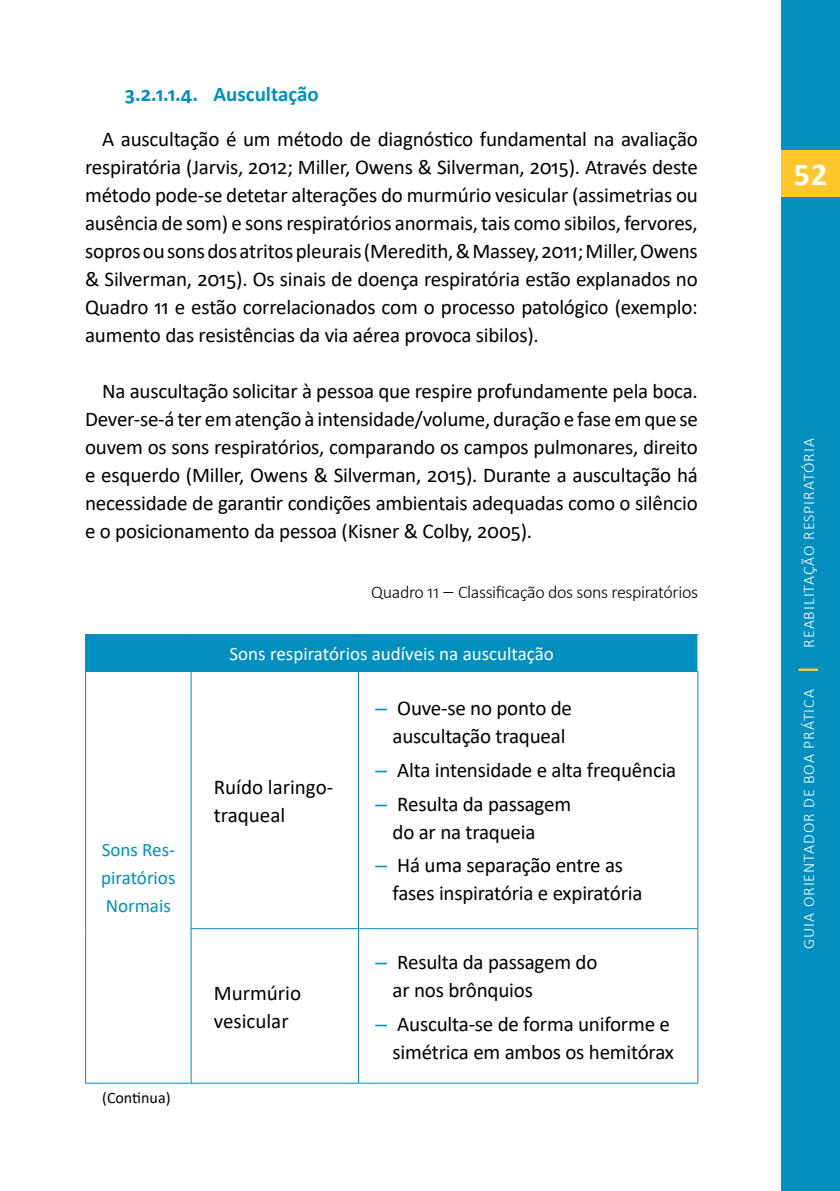
<style>
.page{position:relative;width:840px;height:1191px;background:#fff}
.page>*{position:absolute;margin:0;border:0;box-sizing:border-box;transform-origin:0 0}
.t1{font:700 32px "Calibri";color:#fff}
.t2{font:700 28px "Calibri";color:#fff}
.t3{font:21px/28px "Calibri";letter-spacing:-.01em;color:#000}
.t4{font:700 21px "Calibri";color:#0090bf}
.t5{font:19px "Calibri";color:#fff}
.t6{font:19px/28px "Calibri";color:#008fbe;text-align:justify}
.t7{font:300 18px "Calibri";letter-spacing:-.02em;color:#000}
.t8{font:300 16px "Calibri";letter-spacing:.06em;color:#fff}
.t9{font:16px "Calibri";color:#000}
.s1{font-size:20px}
.s2{font-family:"Arial";color:#008fbe}
.s3{font-weight:700;font-size:22px;color:#ffc72c}
</style>
<div class="page">
<div style="left:781px;top:0;width:58px;height:1191px;background:#008fbe"></div>
<div style="left:781px;top:151px;width:58px;height:46px;background:#ffc72c"></div>
<div style="left:86px;top:634px;width:611px;height:37px;background:#008fbe"></div>
<hr style="left:358px;top:671px;width:1px;height:257px;background:#008fbe">
<hr style="left:697px;top:671px;width:1px;height:257px;background:#008fbe">
<hr style="left:191px;top:928px;width:167px;height:1px;background:#008fbe">
<hr style="left:358px;top:928px;width:339px;height:1px;background:#008fbe">
<hr style="left:191px;top:1082px;width:167px;height:1px;background:#008fbe">
<hr style="left:358px;top:1082px;width:339px;height:1px;background:#008fbe">
<hr style="left:85px;top:634px;width:106px;height:1px;background:#008fbe">
<hr style="left:85px;top:635px;width:1px;height:36px;background:#008fbe">
<hr style="left:85px;top:671px;width:106px;height:1px;background:#008fbe">
<hr style="left:191px;top:671px;width:167px;height:1px;background:#008fbe">
<hr style="left:191px;top:671px;width:1px;height:257px;background:#008fbe">
<hr style="left:358px;top:671px;width:339px;height:1px;background:#008fbe">
<hr style="left:191px;top:929px;width:1px;height:154px;background:#008fbe">
<hr style="left:358px;top:929px;width:1px;height:154px;background:#008fbe">
<hr style="left:697px;top:929px;width:1px;height:154px;background:#008fbe">
<hr style="left:85px;top:1082px;width:106px;height:1px;background:#008fbe">
<hr style="left:85px;top:671px;width:1px;height:257px;background:#008fbe">
<hr style="left:85px;top:928px;width:1px;height:155px;background:#008fbe">
<div style="left:781px;top:150px;width:58px;height:46px;background:#ffc72c"></div>
<p class="t4" style="left:125px;top:79px;width:195px">3.2.1.1.4. Auscultação</p>
<p class="t3" style="left:85px;top:124px;width:614px;text-align:justify;text-indent:17px">A auscultação é um método de diagnóstico fundamental na avaliação respiratória (Jarvis, 2012; Miller, Owens &amp; Silverman, 2015). Através deste método pode-se detetar alterações do murmúrio vesicular (assimetrias ou ausência de som) e sons respiratórios anormais, tais como sibilos, fervores, sopros ou sons dos atritos pleurais (Meredith, &amp; Massey, 2011; Miller, Owens &amp; Silverman, 2015). Os sinais de doença respiratória estão explanados no Quadro 11 e estão correlacionados com o processo patológico (exemplo: aumento das resistências da via aérea provoca sibilos).</p>
<p class="t3" style="left:85px;top:376px;width:614px;text-align:justify;text-indent:17px">Na auscultação solicitar à pessoa que respire profundamente pela boca.<br>Dever-se-á ter em atenção à intensidade/volume, duração e fase em que se ouvem os sons respiratórios, comparando os campos pulmonares, direito e esquerdo (Miller, Owens &amp; Silverman, 2015). Durante a auscultação há necessidade de garantir condições ambientais adequadas como o silêncio e o posicionamento da pessoa (Kisner &amp; Colby, 2005).</p>
<p class="t7" style="left:371px;top:581px;width:328px">Quadro 11 <span class="s1">–</span> Classificação dos sons respiratórios</p>
<p class="t6" style="left:101px;top:835px;width:76px">Sons Res&shy;piratórios Normais</p>
<p class="t9" style="left:102px;top:1087px;width:70px">(Continua)</p>
<p class="t5" style="left:229px;top:640px;width:326px">Sons respiratórios audíveis na auscultação</p>
<p class="t3" style="left:214px;top:772px;width:121px">Ruído laringo&shy;traqueal</p>
<p class="t3" style="left:214px;top:978px;width:89px">Murmúrio vesicular</p>
<p class="t3" style="left:375px;top:694px;width:198px;text-align:center"><span class="s2">–</span> Ouve-se no ponto de auscultação traqueal</p>
<p class="t3" style="left:375px;top:755px;width:302px"><span class="s2">–</span> Alta intensidade e alta frequência</p>
<p class="t3" style="left:392px;top:789px;width:180px;text-indent:-17px"><span class="s2">–</span> Resulta da passagem do ar na traqueia</p>
<p class="t3" style="left:392px;top:851px;width:251px;text-indent:-17px"><span class="s2">–</span> Há uma separação entre as fases inspiratória e expiratória</p>
<p class="t3" style="left:392px;top:947px;width:206px;text-indent:-17px"><span class="s2">–</span> Resulta da passagem do ar nos brônquios</p>
<p class="t3" style="left:375px;top:1009px;width:300px;text-align:right"><span class="s2">–</span> Ausculta-se de forma uniforme e simétrica em ambos os hemitórax</p>
<h1 class="t1" style="left:793px;top:152px;width:35px">52</h1>
<h2 class="t2" style="left:795px;top:156px;width:31px">52</h2>
<p class="t8" style="left:798px;top:948px;width:512px;rotate:-90deg">GUIA ORIENTADOR DE BOA PRÁTICA <span class="s3">|</span> REABILITAÇÃO RESPIRATÓRIA</p>
</div>
